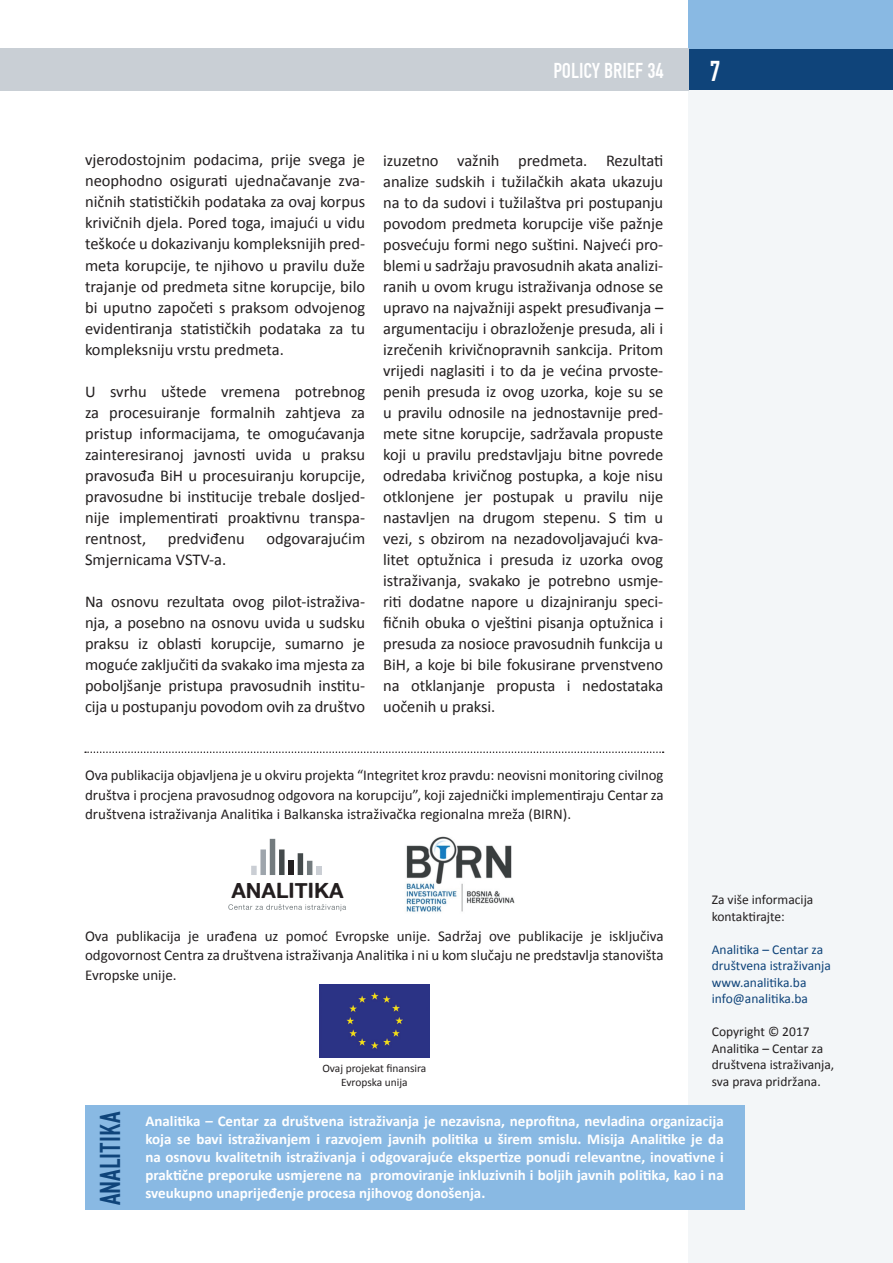
<style>
.page{position:relative;width:893px;height:1263px;background:#fff}
.page>*{position:absolute;margin:0;border:0;box-sizing:border-box;transform-origin:0 0}
.t1{font:30px "H Fette Engschrift";color:#0f447a}
.t2{font:30px "H Fette Engschrift";color:#fff}
.t3{font:22.5px "H Fette Engschrift";color:#fff}
.t4{font:21.15px "Alte Haas Grotesk Bold";color:#231e1f}
.t5{font:16.5px/21px "Calibri";letter-spacing:-.005em;color:#231f20;text-align:justify}
.t6{font:15px/19.5px "Calibri";color:#231f20;text-align:justify}
.t7{font:700 15px/18px "Calibri";color:#fff;text-align:justify}
.t8{font:13.5px/16.5px "Calibri";color:#231f20}
.t9{font:13.5px/16.5px "Calibri";color:#0f447a}
.t10{font:11.4px/14.2px "Calibri";color:#231f20;text-align:center}
</style>
<div class="page">
<div style="left:689px;top:48px;width:204px;height:43px;background:#0f447a"></div>
<div style="left:689px;top:0;width:204px;height:48px;background:#89b9e3"></div>
<div style="left:689px;top:91px;width:204px;height:1172px;background:#f3f6f8"></div>
<div style="left:0;top:48px;width:689px;height:43px;background:#c9cfd5"></div>
<div style="left:85px;top:1105px;width:659px;height:105px;background:#89b9e3"></div>
<svg style="left:85px;top:751px;width:579px;height:2px"></svg>
<svg style="left:228px;top:904px;width:118px;height:7px"></svg>
<div style="left:251px;top:866px;width:6px;height:9px;background:#caced4"></div>
<div style="left:260px;top:849px;width:6px;height:26px;background:#9ea5ac"></div>
<div style="left:270px;top:839px;width:5px;height:36px;background:#737b7e"></div>
<div style="left:279px;top:849px;width:6px;height:26px;background:#444a4b"></div>
<div style="left:288px;top:860px;width:6px;height:15px;background:#231f20"></div>
<div style="left:298px;top:853px;width:5px;height:22px;background:#444a4b"></div>
<div style="left:307px;top:861px;width:5px;height:14px;background:#737b7e"></div>
<div style="left:316px;top:867px;width:6px;height:8px;background:#caced4"></div>
<img style="left:406px;top:836px;width:109px;height:76px">
<div style="left:320px;top:984px;width:109px;height:73px;background:#2b3385"></div>
<h2 class="t3" style="left:553px;top:57px;width:9px">POLIC</h2>
<h2 class="t3" style="left:592px;top:57px;width:73px">Y BRIEF 34</h2>
<h1 class="t2" style="left:710px;top:53px;width:12px">7</h1>
<p class="t5" style="left:85px;top:149px;width:282px">vjerodostojnim podacima, prije svega je neophodno osigurati ujednačavanje zva&shy;ničnih statističkih podataka za ovaj korpus krivičnih djela. Pored toga, imajući u vidu teškoće u dokazivanju kompleksnijih pred&shy;meta korupcije, te njihovo u pravilu duže trajanje od predmeta sitne korupcije, bilo bi uputno započeti s praksom odvojenog evidentiranja statističkih podataka za tu kompleksniju vrstu predmeta.</p>
<p class="t5" style="left:85px;top:380px;width:282px">U svrhu uštede vremena potrebnog za procesuiranje formalnih zahtjeva za pristup informacijama, te omogućavanja zainteresiranoj javnosti uvida u praksu pravosuđa BiH u procesuiranju korupcije, pravosudne bi institucije trebale dosljed&shy;nije implementirati proaktivnu transpa&shy;rentnost,</p>
<p class="t5" style="left:168px;top:527px;width:78px">predviđenu</p>
<p class="t5" style="left:267px;top:527px;width:100px">odgovarajućim</p>
<p class="t5" style="left:85px;top:548px;width:143px">Smjernicama VSTV-a.</p>
<p class="t5" style="left:85px;top:590px;width:282px">Na osnovu rezultata ovog pilot-istraživa&shy;nja, a posebno na osnovu uvida u sudsku praksu iz oblasti korupcije, sumarno je moguće zaključiti da svakako ima mjesta za poboljšanje pristupa pravosudnih institu&shy;cija u postupanju povodom ovih za društvo</p>
<p class="t5" style="left:383px;top:149px;width:282px">izuzetno važnih predmeta. Rezultati analize sudskih i tužilačkih akata ukazuju na to da sudovi i tužilaštva pri postupanju povodom predmeta korupcije više pažnje posvećuju formi nego suštini. Najveći pro&shy;blemi u sadržaju pravosudnih akata analizi&shy;ranih u ovom krugu istraživanja odnose se upravo na najvažniji aspekt presuđivanja – argumentaciju i obrazloženje presuda, ali i izrečenih krivičnopravnih sankcija. Pritom vrijedi naglasiti i to da je većina prvoste&shy;penih presuda iz ovog uzorka, koje su se u pravilu odnosile na jednostavnije pred&shy;mete sitne korupcije, sadržavala propuste koji u pravilu predstavljaju bitne povrede odredaba krivičnog postupka, a koje nisu otklonjene jer postupak u pravilu nije nastavljen na drugom stepenu. S tim u vezi, s obzirom na nezadovoljavajući kva&shy;litet optužnica i presuda iz uzorka ovog istraživanja, svakako je potrebno usmje&shy;riti dodatne napore u dizajniranju speci&shy;fičnih obuka o vještini pisanja optužnica i presuda za nosioce pravosudnih funkcija u BiH, a koje bi bile fokusirane prvenstveno na otklanjanje propusta i nedostataka uočenih u praksi.</p>
<p class="t6" style="left:85px;top:764px;width:580px">Ova publikacija objavljena je u okviru projekta “Integritet kroz pravdu: neovisni monitoring civilnog društva i procjena pravosudnog odgovora na korupciju”, koji zajednički implementiraju Centar za društvena istraživanja Analitika i Balkanska istraživačka regionalna mreža (BIRN).</p>
<p class="t4" style="left:231px;top:877px;width:114px">ANALITIKA</p>
<p class="t6" style="left:85px;top:925px;width:580px">Ova publikacija je urađena uz pomoć Evropske unije. Sadržaj ove publikacije je isključiva odgovornost Centra za društvena istraživanja Analitika i ni u kom slučaju ne predstavlja stanovišta Evropske unije.</p>
<p class="t10" style="left:322px;top:1060px;width:105px">Ovaj projekat finansira<br>Evropska unija</p>
<p class="t8" style="left:712px;top:891px;width:103px">Za više informacija kontaktirajte:</p>
<p class="t9" style="left:712px;top:940px;width:121px">Analitika – Centar za društvena istraživanja www.analitika.ba info@analitika.ba</p>
<p class="t8" style="left:712px;top:1023px;width:124px">Copyright © 2017<br>Analitika – Centar za društvena istraživanja, sva prava pridržana.</p>
<h1 class="t1" style="left:93px;top:1205px;width:93px;rotate:-90deg">ANALITIKA</h1>
<p class="t7" style="left:145px;top:1111px;width:580px">Analitika – Centar za društvena istraživanja je nezavisna, neprofitna, nevladina organizacija koja se bavi istraživanjem i razvojem javnih politika u širem smislu. Misija Analitike je da na osnovu kvalitetnih istraživanja i odgovarajuće ekspertize ponudi relevantne, inovativne i praktične preporuke usmjerene na promoviranje inkluzivnih i boljih javnih politika, kao i na sveukupno unaprijeđenje procesa njihovog donošenja.</p>
</div>
